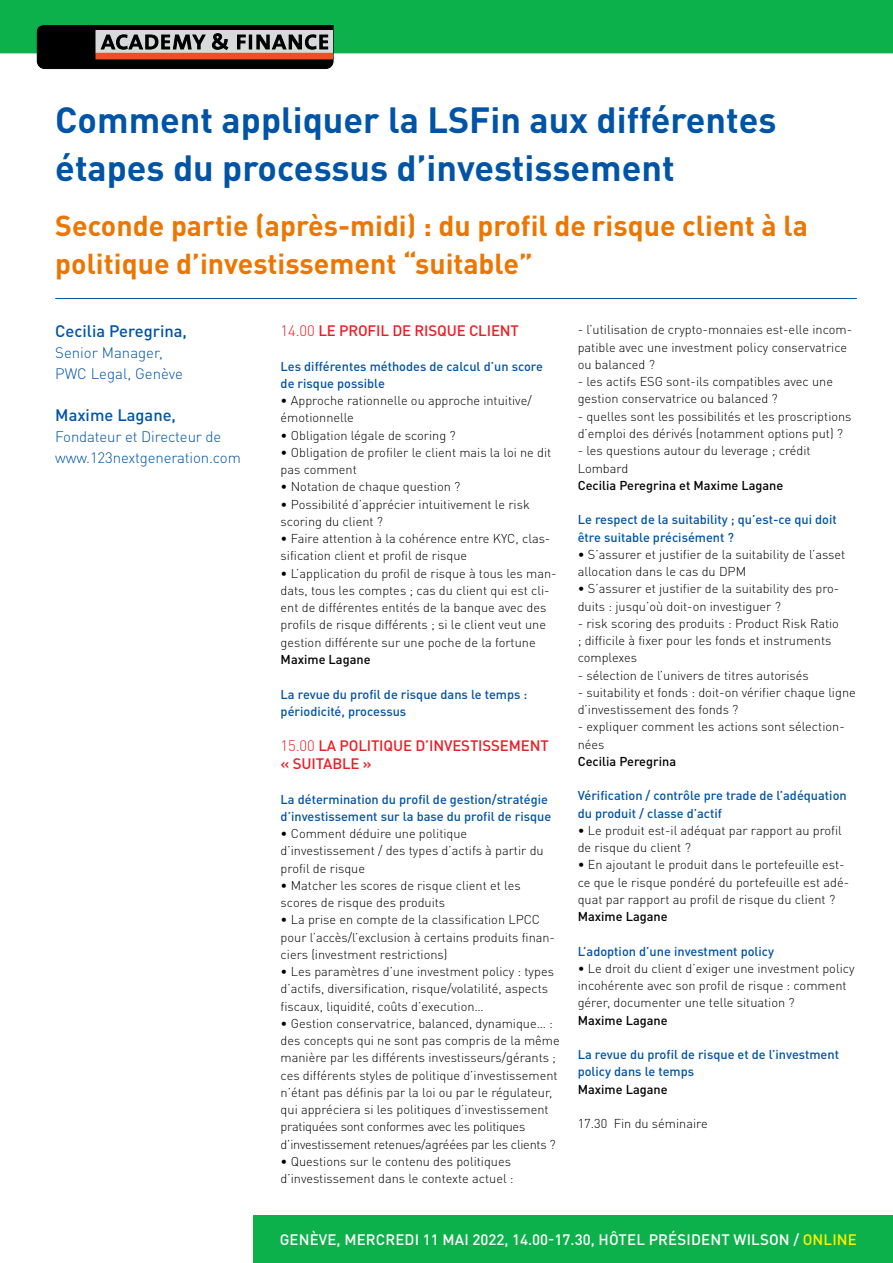
<style>
.page{position:relative;width:893px;height:1263px;background:#fff}
.page>*{position:absolute;margin:0;border:0;box-sizing:border-box;transform-origin:0 0}
.t1{font:700 36px/48px "DIN Pro";color:#0054a6}
.t2{font:700 28.5px/37.5px "DIN Pro";color:#ec7600}
.t3{font:500 16.5px "DIN Pro";color:#0054a6}
.t4{font:300 15px/21px "DIN Pro";letter-spacing:-.01em;color:#0054a6}
.t5{font:500 15px/18px "DIN Pro";letter-spacing:-.01em;color:#ed1d24}
.t6{font:500 15px "DIN Pro";letter-spacing:.01em;color:#fff}
.t7{font:300 12.75px/17.2px "DIN Pro";color:#000}
.t8{font:500 12.75px/17.2px "DIN Pro";color:#0054a6}
.t9{font:500 12.75px "DIN Pro";color:#000}
.s1{font-weight:300}
.s2{color:#fff200}
</style>
<div class="page">
<div style="left:0;top:0;width:893px;height:53px;background:#0db14b"></div>
<svg style="left:37px;top:25px;width:296px;height:44px;background:#474645"></svg>
<div style="left:96px;top:53px;width:236px;height:6px;background:#f04e23"></div>
<hr style="left:55px;top:298px;width:802px;height:1px;background:#0054a6">
<div style="left:253px;top:1215px;width:640px;height:48px;background:#0db14b"></div>
<h1 class="t1" style="left:55px;top:91px;width:723px">Comment appliquer la LSFin aux différentes étapes du processus d’investissement</h1>
<h2 class="t2" style="left:55px;top:204px;width:754px">Seconde partie (après-midi) : du profil de risque client à la politique d’investissement “suitable”</h2>
<p class="t3" style="left:55px;top:318px;width:133px">Cecilia Peregrina,</p>
<p class="t4" style="left:55px;top:341px;width:129px">Senior Manager,<br>PWC Legal, Genève</p>
<p class="t3" style="left:55px;top:402px;width:122px">Maxime Lagane,</p>
<p class="t4" style="left:55px;top:425px;width:187px">Fondateur et Directeur de www.123nextgeneration.com</p>
<p class="t5" style="left:281px;top:320px;width:240px"><span class="s1">14.00</span> LE PROFIL DE RISQUE CLIENT</p>
<p class="t8" style="left:281px;top:356px;width:264px">Les différentes méthodes de calcul d’un score de risque possible</p>
<p class="t7" style="left:281px;top:391px;width:252px">• Approche rationnelle ou approche intuitive/ émotionnelle</p>
<p class="t7" style="left:281px;top:425px;width:177px">• Obligation légale de scoring ?</p>
<p class="t7" style="left:281px;top:443px;width:272px">• Obligation de profiler le client mais la loi ne dit pas comment</p>
<p class="t7" style="left:281px;top:477px;width:181px">• Notation de chaque question ?</p>
<p class="t7" style="left:281px;top:494px;width:251px">• Possibilité d’apprécier intuitivement le risk scoring du client ?</p>
<p class="t7" style="left:281px;top:529px;width:271px">• Faire attention à la cohérence entre KYC, clas&shy;sification client et profil de risque</p>
<p class="t7" style="left:281px;top:563px;width:277px">• L’application du profil de risque à tous les man&shy;dats, tous les comptes ; cas du client qui est cli&shy;ent de différentes entités de la banque avec des profils de risque différents ; si le client veut une gestion différente sur une poche de la fortune</p>
<p class="t9" style="left:281px;top:649px;width:91px">Maxime Lagane</p>
<p class="t8" style="left:281px;top:684px;width:248px">La revue du profil de risque dans le temps : périodicité, processus</p>
<p class="t5" style="left:281px;top:735px;width:270px"><span class="s1">15.00</span> LA POLITIQUE D’INVESTISSEMENT « SUITABLE »</p>
<p class="t8" style="left:281px;top:789px;width:272px">La détermination du profil de gestion/stratégie d’investissement sur la base du profil de risque</p>
<p class="t7" style="left:281px;top:824px;width:265px">• Comment déduire une politique d’investissement / des types d’actifs à partir du profil de risque</p>
<p class="t7" style="left:281px;top:875px;width:242px">• Matcher les scores de risque client et les scores de risque des produits</p>
<p class="t7" style="left:281px;top:910px;width:276px">• La prise en compte de la classification LPCC pour l’accès/l’exclusion à certains produits finan&shy;ciers (investment restrictions)</p>
<p class="t7" style="left:281px;top:962px;width:275px">• Les paramètres d’une investment policy : types d’actifs, diversification, risque/volatilité, aspects fiscaux, liquidité, coûts d’execution…</p>
<p class="t7" style="left:281px;top:1013px;width:281px">• Gestion conservatrice, balanced, dynamique… : des concepts qui ne sont pas compris de la même manière par les différents investisseurs/gérants ; ces différents styles de politique d’investissement n’étant pas définis par la loi ou par le régulateur, qui appréciera si les politiques d’investissement pratiquées sont conformes avec les politiques d’investissement retenues/agréées par les clients ?</p>
<p class="t7" style="left:281px;top:1151px;width:235px">• Questions sur le contenu des politiques d’investissement dans le contexte actuel :</p>
<p class="t7" style="left:578px;top:320px;width:276px">- l’utilisation de crypto-monnaies est-elle incom&shy;patible avec une investment policy conservatrice ou balanced ?</p>
<p class="t7" style="left:578px;top:372px;width:257px">- les actifs ESG sont-ils compatibles avec une gestion conservatrice ou balanced ?</p>
<p class="t7" style="left:578px;top:406px;width:275px">- quelles sont les possibilités et les proscriptions d’emploi des dérivés (notamment options put) ?</p>
<p class="t7" style="left:578px;top:441px;width:234px">- les questions autour du leverage ; crédit<br>Lombard</p>
<p class="t9" style="left:578px;top:475px;width:207px">Cecilia Peregrina et Maxime Lagane</p>
<p class="t8" style="left:578px;top:510px;width:260px">Le respect de la suitability ; qu’est-ce qui doit être suitable précisément ?</p>
<p class="t7" style="left:578px;top:544px;width:269px">• S’assurer et justifier de la suitability de l’asset allocation dans le cas du DPM</p>
<p class="t7" style="left:578px;top:579px;width:263px">• S’assurer et justifier de la suitability des pro&shy;duits : jusqu’où doit-on investiguer ?</p>
<p class="t7" style="left:578px;top:613px;width:263px">- risk scoring des produits : Product Risk Ratio ; difficile à fixer pour les fonds et instruments complexes</p>
<p class="t7" style="left:578px;top:665px;width:233px">- sélection de l’univers de titres autorisés</p>
<p class="t7" style="left:578px;top:682px;width:280px">- suitability et fonds : doit-on vérifier chaque ligne d’investissement des fonds ?</p>
<p class="t7" style="left:578px;top:717px;width:269px">- expliquer comment les actions sont sélection&shy;nées</p>
<p class="t9" style="left:578px;top:751px;width:100px">Cecilia Peregrina</p>
<p class="t8" style="left:578px;top:786px;width:270px">Vérification / contrôle pre trade de l’adéquation du produit / classe d’actif</p>
<p class="t7" style="left:578px;top:820px;width:266px">• Le produit est-il adéquat par rapport au profil de risque du client ?</p>
<p class="t7" style="left:578px;top:855px;width:273px">• En ajoutant le produit dans le portefeuille est&shy;ce que le risque pondéré du portefeuille est adé&shy;quat par rapport au profil de risque du client ?</p>
<p class="t9" style="left:578px;top:906px;width:91px">Maxime Lagane</p>
<p class="t8" style="left:578px;top:941px;width:198px">L’adoption d’une investment policy</p>
<p class="t7" style="left:578px;top:958px;width:278px">• Le droit du client d’exiger une investment policy incohérente avec son profil de risque : comment gérer, documenter une telle situation ?</p>
<p class="t9" style="left:578px;top:1010px;width:91px">Maxime Lagane</p>
<p class="t8" style="left:578px;top:1044px;width:263px">La revue du profil de risque et de l’investment policy dans le temps</p>
<p class="t9" style="left:578px;top:1079px;width:91px">Maxime Lagane</p>
<p class="t7" style="left:578px;top:1114px;width:131px">17.30 Fin du séminaire</p>
<p class="t6" style="left:280px;top:1227px;width:579px">GENÈVE, MERCREDI 11 MAI 2022, 14.00-17.30, HÔTEL PRÉSIDENT WILSON / <span class="s2">ONLINE</span></p>
</div>
